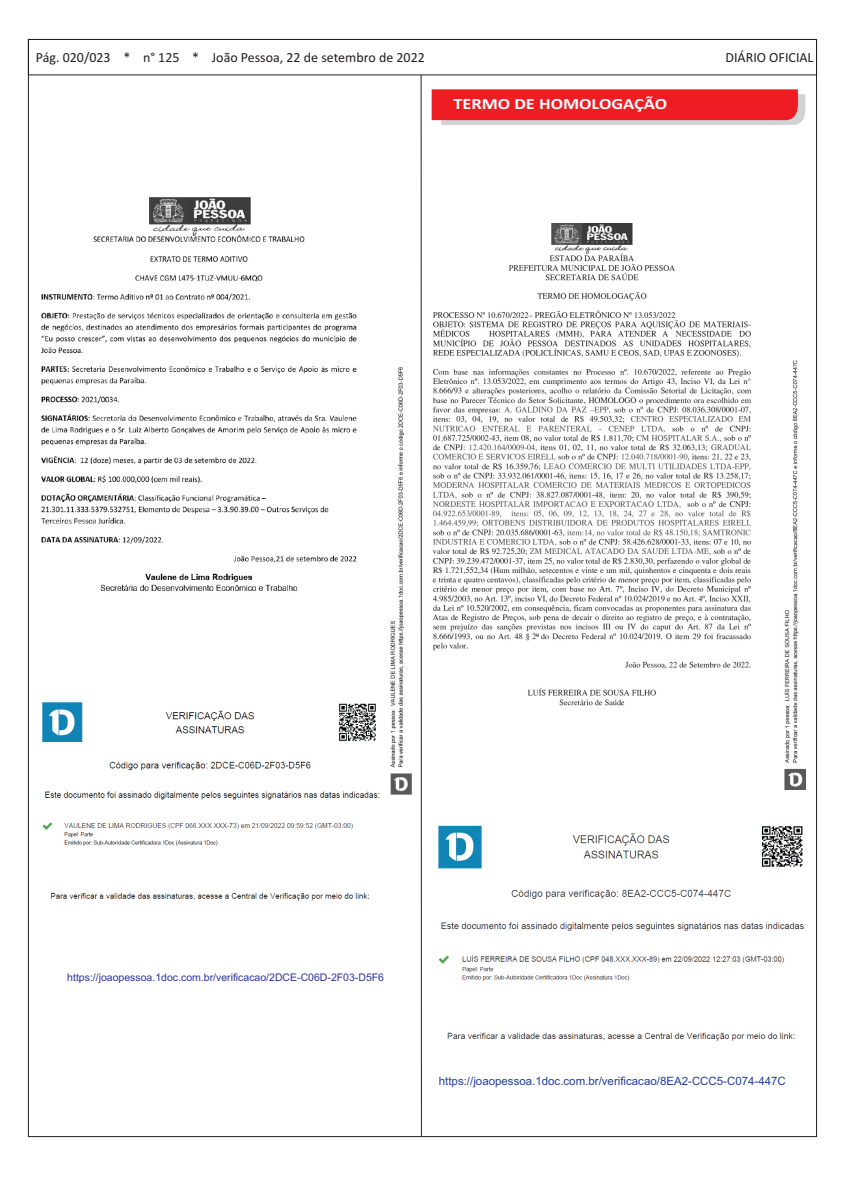
<style>
.page{position:relative;width:842px;height:1191px;background:#fff}
.page>*{position:absolute;margin:0;border:0;box-sizing:border-box;transform-origin:0 0}
.t1{font:700 15.6px "Calibri";color:#fff;scale:1.18 1}
.t2{font:14px "Calibri";color:#231f20}
.t3{font:11.5px "Arial";color:#223f99}
.t4{font:10.5px "Arial";color:#2c3695}
</style>
<div class="page">
<div style="left:28px;top:39px;width:789px;height:36px;border:1px solid #231f20"></div>
<hr style="left:421px;top:75px;width:1px;height:1061px;background:#231f20">
<img style="left:41px;top:197px;width:371px;height:598px">
<img style="left:41px;top:688px;width:348px;height:213px">
<svg style="left:432px;top:89px;width:374px;height:36px;background:#ea3b41"></svg>
<img style="left:432px;top:224px;width:373px;height:566px">
<img style="left:438px;top:826px;width:367px;height:215px">
<h2 class="t2" style="left:36px;top:51px;width:391px">Pág. 020/023 * n° 125 * João Pessoa, 22 de setembro de 2022</h2>
<h2 class="t2" style="left:725px;top:51px;width:90px">DIÁRIO OFICIAL</h2>
<h1 class="t1" style="left:453px;top:98px;width:183px">TERMO DE HOMOLOGAÇÃO</h1>
<p class="t4" style="left:67px;top:973px;width:318px">https://joaopessoa.1doc.com.br/verificacao/2DCE-C06D-2F03-D5F6</p>
<p class="t3" style="left:439px;top:1076px;width:349px">https://joaopessoa.1doc.com.br/verificacao/8EA2-CCC5-C074-447C</p>
</div>
